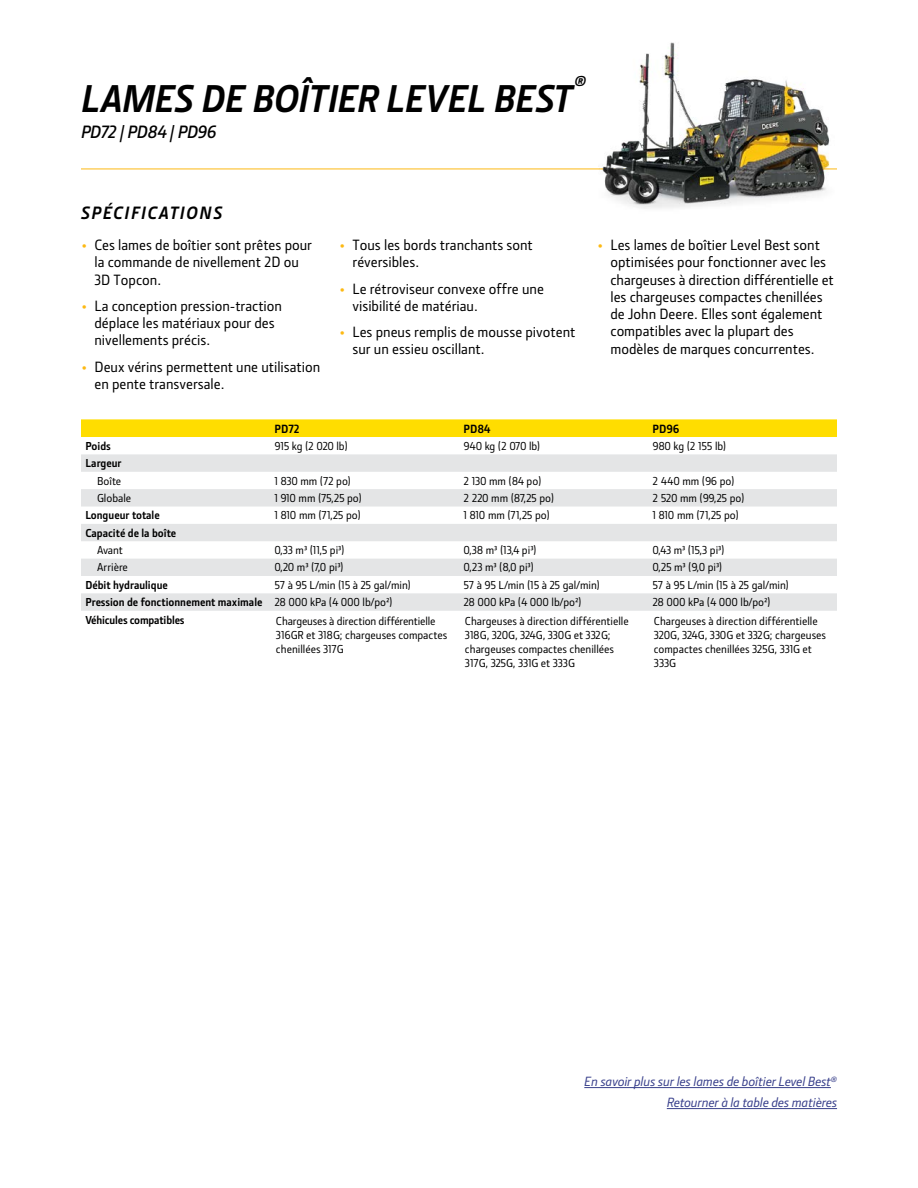
<style>
.page{position:relative;width:918px;height:1188px;background:#fff}
.page>*{position:absolute;margin:0;border:0;box-sizing:border-box;transform-origin:0 0}
.t1{font:italic 700 39px "JD Sans Pro";letter-spacing:-.01em;color:#000}
.t2{font:italic 600 18px "JD Sans Pro";letter-spacing:-.025em;color:#000}
.t3{font:italic 700 18px "JD Sans Pro";letter-spacing:.09em;color:#000}
.t4{font:500 15px/17.2px "JD Sans Pro";color:#000}
.t5{font:italic 700 14.85px "JD Sans Pro";color:#000}
.t6{font:italic 500 13.5px/21px "JD Sans Pro";letter-spacing:-.005em;color:#3a418c;text-align:right}
.t7{font:700 12px "JD Sans Pro";letter-spacing:.01em;color:#000}
.t8{font:500 11.7px/14px "JD Sans Pro";color:#000}
.t9{font:700 11.7px "JD Sans Pro";color:#000}
.t10{font:500 11.7px "JD Sans Pro";letter-spacing:-.035em;color:#000}
.t11{font:500 11.7px "JD Sans Pro";letter-spacing:-.03em;color:#000}
.t12{font:500 11.7px "JD Sans Pro";letter-spacing:-.025em;color:#000}
.t13{font:500 11.7px "JD Sans Pro";letter-spacing:-.02em;color:#000}
.s1{font-size:22.5px;color:#fdb913}
.s2{font-weight:500}
</style>
<div class="page">
<hr style="left:81px;top:169px;width:756px;height:1px;background:#fdb913">
<div style="left:81px;top:419px;width:756px;height:18px;background:#fd0"></div>
<svg style="left:81px;top:454px;width:756px;height:157px;fill:#e4e5e6"></svg>
<img style="left:587px;top:42px;width:250px;height:167px">
<img style="left:640px;top:44px;width:31px;height:103px">
<hr style="left:584px;top:1087px;width:247px;height:1px;background:#3a418c">
<hr style="left:667px;top:1108px;width:170px;height:1px;background:#3a418c">
<h1 class="t1" style="left:81px;top:73px;width:493px">LAMES DE BOÎTIER LEVEL BEST</h1>
<p class="t5" style="left:575px;top:71px;width:13px">®</p>
<h2 class="t2" style="left:81px;top:120px;width:137px">PD72 | PD84 | PD96</h2>
<h2 class="t3" style="left:81px;top:201px;width:143px">SPÉCIFICATIONS</h2>
<p class="t4" style="left:95px;top:236px;width:219px;text-indent:-14px"><span class="s1">•</span> Ces lames de boîtier sont prêtes pour la commande de nivellement 2D ou<br>3D Topcon.</p>
<p class="t4" style="left:95px;top:297px;width:189px;text-indent:-14px"><span class="s1">•</span> La conception pression-traction déplace les matériaux pour des nivellements précis.</p>
<p class="t4" style="left:95px;top:357px;width:227px;text-indent:-14px"><span class="s1">•</span> Deux vérins permettent une utilisation en pente transversale.</p>
<p class="t4" style="left:353px;top:236px;width:182px;text-indent:-14px"><span class="s1">•</span> Tous les bords tranchants sont réversibles.</p>
<p class="t4" style="left:353px;top:279px;width:193px;text-indent:-14px"><span class="s1">•</span> Le rétroviseur convexe offre une visibilité de matériau.</p>
<p class="t4" style="left:353px;top:323px;width:224px;text-indent:-14px"><span class="s1">•</span> Les pneus remplis de mousse pivotent sur un essieu oscillant.</p>
<p class="t4" style="left:611px;top:236px;width:225px;text-indent:-14px"><span class="s1">•</span> Les lames de boîtier Level Best sont optimisées pour fonctionner avec les chargeuses à direction différentielle et les chargeuses compactes chenillées de John Deere. Elles sont également compatibles avec la plupart des modèles de marques concurrentes.</p>
<p class="t7" style="left:274px;top:421px;width:27px">PD72</p>
<p class="t7" style="left:464px;top:421px;width:29px">PD84</p>
<p class="t7" style="left:652px;top:421px;width:28px">PD96</p>
<p class="t9" style="left:86px;top:438px;width:27px">Poids</p>
<p class="t11" style="left:274px;top:438px;width:75px">915 kg (2 020 lb)</p>
<p class="t12" style="left:463px;top:438px;width:79px">940 kg (2 070 lb)</p>
<p class="t13" style="left:652px;top:438px;width:76px">980 kg (2 155 lb)</p>
<p class="t9" style="left:86px;top:456px;width:38px">Largeur</p>
<p class="t8" style="left:97px;top:473px;width:26px">Boîte</p>
<p class="t8" style="left:274px;top:473px;width:78px">1 830 mm (72 po)</p>
<p class="t8" style="left:463px;top:473px;width:80px">2 130 mm (84 po)</p>
<p class="t8" style="left:652px;top:473px;width:84px">2 440 mm (96 po)</p>
<p class="t8" style="left:97px;top:491px;width:36px">Globale</p>
<p class="t8" style="left:274px;top:491px;width:89px">1 910 mm (75,25 po)</p>
<p class="t10" style="left:463px;top:490px;width:92px">2 220 mm (87,25 po)</p>
<p class="t10" style="left:652px;top:490px;width:94px">2 520 mm (99,25 po)</p>
<p class="t9" style="left:86px;top:508px;width:76px">Longueur totale</p>
<p class="t8" style="left:274px;top:508px;width:88px">1 810 mm (71,25 po)</p>
<p class="t8" style="left:463px;top:508px;width:88px">1 810 mm (71,25 po)</p>
<p class="t8" style="left:652px;top:508px;width:88px">1 810 mm (71,25 po)</p>
<p class="t9" style="left:86px;top:525px;width:92px">Capacité de la boîte</p>
<p class="t8" style="left:97px;top:543px;width:27px">Avant</p>
<p class="t8" style="left:274px;top:543px;width:72px">0,33 m³ (11,5 pi³)</p>
<p class="t8" style="left:463px;top:543px;width:75px">0,38 m³ (13,4 pi³)</p>
<p class="t8" style="left:652px;top:543px;width:74px">0,43 m³ (15,3 pi³)</p>
<p class="t8" style="left:97px;top:560px;width:32px">Arrière</p>
<p class="t8" style="left:274px;top:560px;width:71px">0,20 m³ (7,0 pi³)</p>
<p class="t8" style="left:463px;top:560px;width:72px">0,23 m³ (8,0 pi³)</p>
<p class="t8" style="left:652px;top:560px;width:71px">0,25 m³ (9,0 pi³)</p>
<p class="t9" style="left:86px;top:577px;width:84px">Débit hydraulique</p>
<p class="t8" style="left:274px;top:577px;width:138px">57 à 95 L/min (15 à 25 gal/min)</p>
<p class="t8" style="left:463px;top:577px;width:138px">57 à 95 L/min (15 à 25 gal/min)</p>
<p class="t8" style="left:652px;top:577px;width:138px">57 à 95 L/min (15 à 25 gal/min)</p>
<p class="t9" style="left:86px;top:595px;width:309px">Pression de fonctionnement maximale <span class="s2">28 000 kPa (4 000 lb/po²)</span></p>
<p class="t8" style="left:463px;top:595px;width:120px">28 000 kPa (4 000 lb/po²)</p>
<p class="t8" style="left:652px;top:595px;width:120px">28 000 kPa (4 000 lb/po²)</p>
<p class="t9" style="left:86px;top:612px;width:101px">Véhicules compatibles</p>
<p class="t8" style="left:276px;top:614px;width:173px">Chargeuses à direction différentielle<br>316GR et 318G; chargeuses compactes chenillées 317G</p>
<p class="t8" style="left:465px;top:614px;width:165px">Chargeuses à direction différentielle<br>318G, 320G, 324G, 330G et 332G; chargeuses compactes chenillées<br>317G, 325G, 331G et 333G</p>
<p class="t8" style="left:654px;top:614px;width:174px">Chargeuses à direction différentielle<br>320G, 324G, 330G et 332G; chargeuses compactes chenillées 325G, 331G et<br>333G</p>
<p class="t6" style="left:584px;top:1070px;width:254px">En savoir plus sur les lames de boîtier Level Best<sup>®<br></sup>Retourner à la table des matières</p>
</div>
